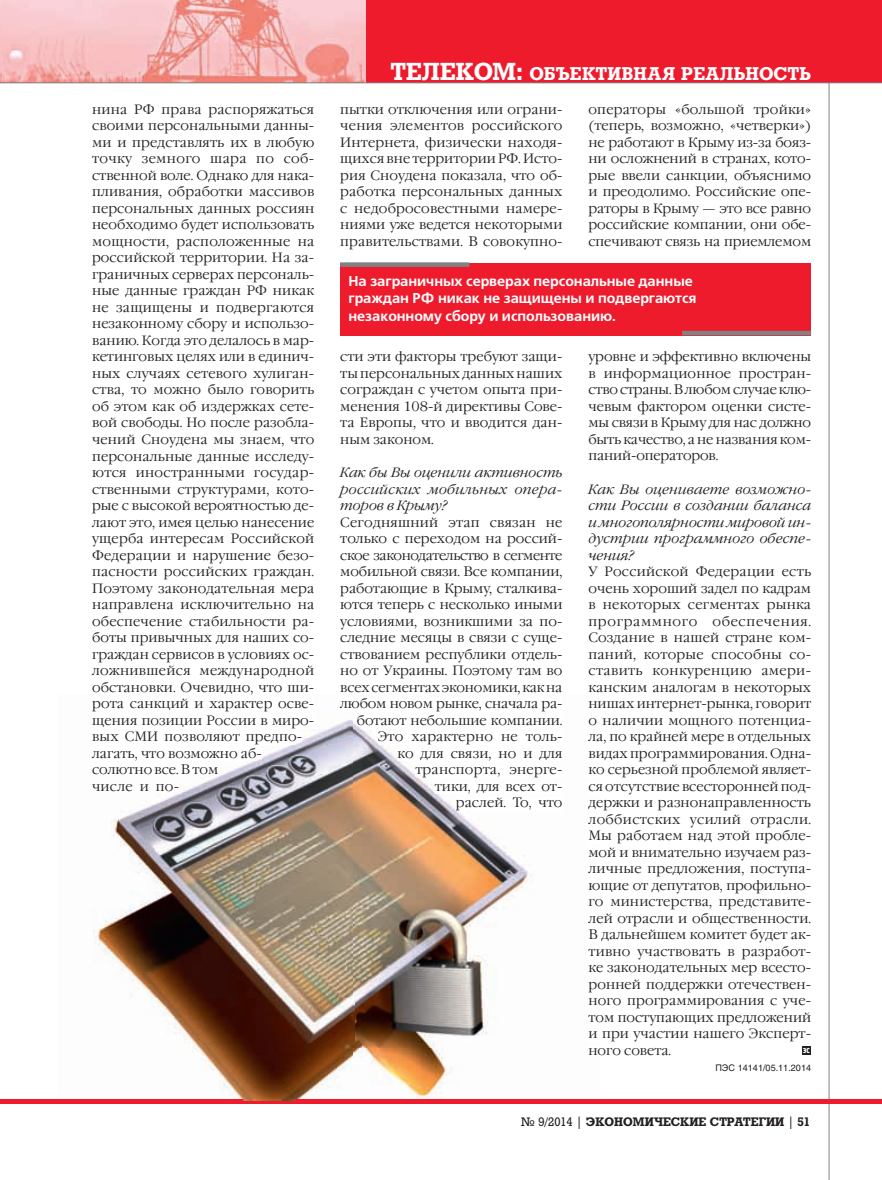
<style>
.page{position:relative;width:882px;height:1180px;background:#fff}
.page>*{position:absolute;margin:0;border:0;box-sizing:border-box;transform-origin:0 0}
.t1{font:700 18px "Rodeo";color:#fff}
.t2{font:700 14.25px/17.1px "Free Set C";letter-spacing:-.005em;color:#fff}
.t3{font:300 13.5px/16.5px "Garamond C";letter-spacing:.005em;color:#231f20;text-align:justify}
.t4{font:italic 300 13.5px/16.5px "Garamond C";letter-spacing:.01em;color:#231f20;text-align:justify}
.t5{font:300 13.5px "Garamond C";letter-spacing:.025em;color:#231f20}
.t6{font:300 13.5px "Garamond C";letter-spacing:.05em;color:#231f20}
.t7{font:300 13.5px "Garamond C";letter-spacing:.03em;color:#231f20}
.t8{font:700 12px "Rodeo";color:#231f20}
.t9{font:9px "Helios";color:#231f20}
.t10{font:9px "Hermes C";color:#fff}
.s1{font-size:24px}
.s2{font-weight:400}
</style>
<div class="page">
<img style="left:0;top:0;width:367px;height:82px">
<div style="left:367px;top:0;width:514px;height:83px;background:#ee1b2d"></div>
<hr style="left:828px;top:83px;width:1px;height:1096px;background:#808285">
<hr style="left:0;top:1099px;width:881px;height:4px;background:#ee1b2d">
<hr style="left:0;top:82px;width:881px;height:1px;background:#808285">
<div style="left:802px;top:1046px;width:8px;height:8px;background:#231f20"></div>
<div style="left:340px;top:263px;width:471px;height:72px;background:#ee1b2d"></div>
<div style="left:340px;top:262px;width:129px;height:5px;background:#808285"></div>
<hr style="left:682px;top:331px;width:129px;height:4px;background:#808285">
<img style="left:93px;top:720px;width:440px;height:380px">
<img style="left:93px;top:720px;width:220px;height:8px">
<img style="left:93px;top:731px;width:208px;height:13px">
<img style="left:93px;top:747px;width:168px;height:13px">
<img style="left:93px;top:764px;width:125px;height:10px">
<img style="left:93px;top:783px;width:85px;height:7px">
<img style="left:357px;top:720px;width:176px;height:4px">
<img style="left:378px;top:731px;width:155px;height:13px">
<img style="left:397px;top:750px;width:136px;height:10px">
<img style="left:415px;top:766px;width:118px;height:11px">
<img style="left:435px;top:783px;width:98px;height:10px">
<img style="left:456px;top:797px;width:77px;height:13px">
<h1 class="t1" style="left:391px;top:67px;width:422px"><span class="s1">ТЕЛЕКОМ:</span> ОБЪЕКТИВНАЯ РЕАЛЬНОСТЬ</h1>
<p class="t3" style="left:588px;top:102px;width:224px">операторы «большой тройки» (теперь, возможно, «четверки») не работают в Крыму из-за бояз&shy;ни осложнений в странах, кото&shy;рые ввели санкции, объяснимо и преодолимо. Российские опе&shy;раторы в Крыму — это все равно российские компании, они обе&shy;спечивают связь на приемлемом</p>
<p class="t3" style="left:92px;top:102px;width:224px">нина РФ права распоряжаться своими персональными данны&shy;ми и представлять их в любую точку земного шара по соб&shy;ственной воле. Однако для нака&shy;пливания, обработки массивов персональных данных россиян необходимо будет использовать мощности, расположенные на российской территории. На за&shy;граничных серверах персональ&shy;ные данные граждан РФ никак не защищены и подвергаются незаконному сбору и использо&shy;ванию. Когда это делалось в мар&shy;кетинговых целях или в единич&shy;ных случаях сетевого хулиган&shy;ства, то можно было говорить об этом как об издержках сете&shy;вой свободы. Но после разобла&shy;чений Сноудена мы знаем, что персональные данные исследу&shy;ются иностранными государ&shy;ственными структурами, кото&shy;рые с высокой вероятностью де&shy;лают это, имея целью нанесение ущерба интересам Российской Федерации и нарушение безо&shy;пасности российских граждан.<br>Поэтому законодательная мера направлена исключительно на обеспечение стабильности ра&shy;боты привычных для наших со&shy;граждан сервисов в условиях ос&shy;ложнившейся международной обстановки. Очевидно что ши-</p>
<p class="t3" style="left:340px;top:102px;width:224px">пытки отключения или ограни&shy;чения элементов российского Интернета, физически находя&shy;щихся вне территории РФ. Исто&shy;рия Сноудена показала, что об&shy;работка персональных данных с недобросовестными намере&shy;ниями уже ведется некоторыми правительствами. В совокупно-</p>
<p class="t2" style="left:348px;top:274px;width:349px">На заграничных серверах персональные данные граждан РФ никак не защищены и подвергаются незаконному сбору и использованию.</p>
<p class="t3" style="left:340px;top:350px;width:224px">сти эти факторы требуют защи&shy;ты персональных данных наших сограждан с учетом опыта при&shy;менения 108-й директивы Сове&shy;та Европы, что и вводится дан&shy;ным законом.</p>
<p class="t4" style="left:340px;top:465px;width:224px">Как бы Вы оценили активность российских мобильных опера&shy;торов в Крыму?</p>
<p class="t3" style="left:340px;top:515px;width:224px">Сегодняшний этап связан не только с переходом на россий&shy;ское законодательство в сегменте мобильной связи. Все компании, работающие в Крыму, сталкива&shy;ются теперь с несколько иными условиями, возникшими за по&shy;следние месяцы в связи с суще&shy;ствованием республики отдель&shy;но от Украины. Поэтому там во всех сегментах экономики как на</p>
<p class="t3" style="left:588px;top:350px;width:224px">уровне и эффективно включены в информационное простран&shy;ство страны. В любом случае клю&shy;чевым фактором оценки систе&shy;мы связи в Крыму для нас должно быть качество, а не названия ком&shy;паний-операторов.</p>
<p class="t4" style="left:588px;top:482px;width:224px">Как Вы оцениваете возможно&shy;сти России в создании баланса и многополярности мировой ин&shy;дустрии программного обеспе&shy;чения?</p>
<p class="t3" style="left:588px;top:564px;width:224px">У Российской Федерации есть</p>
<p class="t3" style="left:588px;top:581px;width:224px">очень хороший задел по кадрам</p>
<p class="t3" style="left:588px;top:597px;width:224px">в некоторых сегментах рынка</p>
<p class="t6" style="left:588px;top:615px;width:224px">программного обеспечения.</p>
<p class="t3" style="left:588px;top:630px;width:224px">Создание в нашей стране ком-</p>
<p class="t3" style="left:588px;top:647px;width:224px">паний, которые способны со-</p>
<p class="t7" style="left:588px;top:665px;width:224px">ставить конкуренцию амери-</p>
<p class="t3" style="left:588px;top:680px;width:224px">канским аналогам в некоторых</p>
<p class="t3" style="left:588px;top:696px;width:224px">нишах интернет-рынка, говорит</p>
<p class="t3" style="left:588px;top:713px;width:224px">о наличии мощного потенциа-</p>
<p class="t3" style="left:588px;top:729px;width:224px">ла, по крайней мере в отдельных</p>
<p class="t3" style="left:588px;top:746px;width:224px">видах программирования. Одна-</p>
<p class="t3" style="left:588px;top:762px;width:224px">ко серьезной проблемой являет-</p>
<p class="t3" style="left:588px;top:779px;width:224px">ся отсутствие всесторонней под-</p>
<p class="t3" style="left:588px;top:795px;width:224px">держки и разнонаправленность</p>
<p class="t5" style="left:588px;top:813px;width:224px">лоббистских усилий отрасли.</p>
<p class="t3" style="left:588px;top:828px;width:224px">Мы работаем над этой пробле-</p>
<p class="t3" style="left:588px;top:845px;width:224px">мой и внимательно изучаем раз-</p>
<p class="t3" style="left:588px;top:861px;width:224px">личные предложения, поступа-</p>
<p class="t3" style="left:588px;top:878px;width:224px">ющие от депутатов, профильно-</p>
<p class="t3" style="left:610px;top:894px;width:202px">министерства, представите-</p>
<p class="t3" style="left:588px;top:911px;width:224px">лей отрасли и общественности.</p>
<p class="t3" style="left:588px;top:927px;width:224px">В дальнейшем комитет будет ак-</p>
<p class="t3" style="left:588px;top:944px;width:224px">тивно участвовать в разработ-</p>
<p class="t3" style="left:588px;top:960px;width:224px">ке законодательных мер всесто-</p>
<p class="t3" style="left:588px;top:977px;width:224px">ронней поддержки отечествен-</p>
<p class="t3" style="left:588px;top:993px;width:224px">ного программирования с уче-</p>
<p class="t3" style="left:588px;top:1010px;width:224px">том поступающих предложений</p>
<p class="t3" style="left:588px;top:1026px;width:224px">и при участии нашего Эксперт-</p>
<p class="t3" style="left:588px;top:1043px;width:84px">ного совета.</p>
<p class="t10" style="left:803px;top:1046px;width:8px">эс</p>
<p class="t9" style="left:715px;top:1064px;width:97px">ПЭС 14141/05.11.2014</p>
<p class="t3" style="left:92px;top:680px;width:223px;text-align:left;text-indent:158px">,<br>рота санкций и характер осве&shy;щения позиции России в миро&shy;вых СМИ позволяют предпо&shy;лагать, что возможно аб&shy;солютно все. В том<br>числе и по-</p>
<p class="t3" style="left:517px;top:680px;width:4px">,</p>
<p class="t3" style="left:340px;top:696px;width:224px">любом новом рынке, сначала ра-</p>
<p class="t3" style="left:357px;top:713px;width:207px">ботают небольшие компании.</p>
<p class="t3" style="left:378px;top:729px;width:186px">Это характерно не толь-</p>
<p class="t3" style="left:397px;top:746px;width:167px">ко для связи, но и для</p>
<p class="t3" style="left:415px;top:762px;width:149px">транспорта, энерге-</p>
<p class="t3" style="left:435px;top:779px;width:129px">тики, для всех от-</p>
<p class="t3" style="left:456px;top:795px;width:108px">раслей. То, что</p>
<p class="t3" style="left:588px;top:894px;width:17px">го</p>
<p class="t8" style="left:521px;top:1116px;width:290px"><span class="s2">№ 9/2014 |</span> ЭКОНОМИЧЕСКИЕ СТРАТЕГИИ <span class="s2">|</span> 51</p>
</div>
